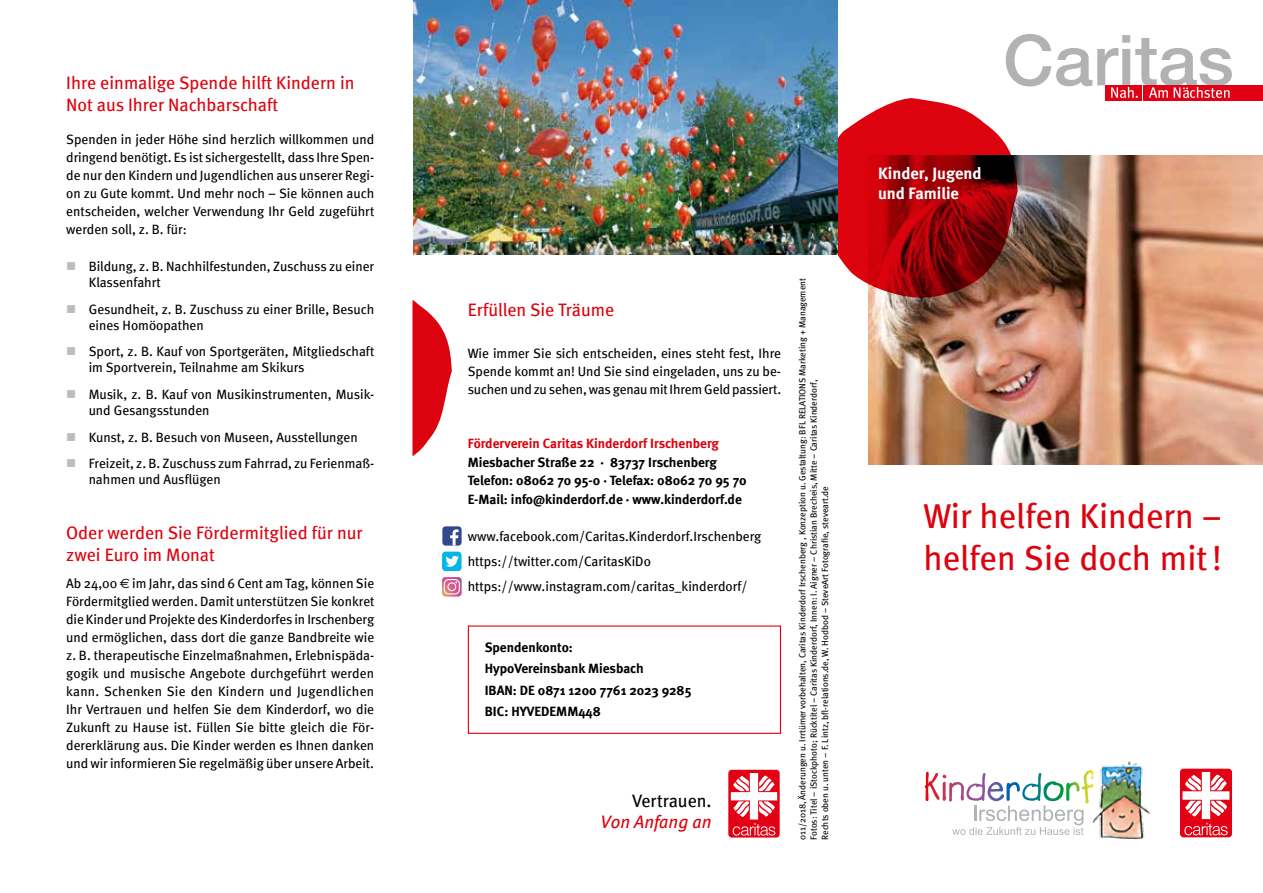
<style>
.page{position:relative;width:1263px;height:893px;background:#fff}
.page>*{position:absolute;margin:0;border:0;box-sizing:border-box;transform-origin:0 0}
.t1{font:34.5px/41.4px "Meta";color:#dc030e}
.t2{font:italic 21.45px "Meta Plus Normal";color:#e30015}
.t3{font:21.45px "Meta Plus Normal";color:#000}
.t4{font:18px/21.6px "Meta";color:#dc030e}
.t5{font:italic 18px "Meta";color:#dc030e}
.t6{font:18px "Meta";color:#000}
.t7{font:700 16.5px/19.5px "Meta";color:#fff}
.t8{font:13.5px/18px "Meta";color:#000}
.t9{font:700 13.5px/21.5px "Meta";color:#000}
.t10{font:700 13.5px "Meta";color:#dc030e}
.t11{font:9px/11.2px "Meta";color:#000}
.s1{color:#bbbcbc}
</style>
<div class="page">
<img style="left:868px;top:155px;width:395px;height:309px">
<img style="left:413px;top:0;width:425px;height:254px">
<div style="left:468px;top:625px;width:313px;height:109px;border:1px solid #dc030e"></div>
<svg style="left:412px;top:300px;width:40px;height:156px"></svg>
<div style="left:442px;top:526px;width:20px;height:20px;background:#32488e;border-radius:3px"></div>
<svg style="left:450px;top:529px;width:8px;height:17px"></svg>
<div style="left:442px;top:552px;width:19px;height:19px;background:#00b7e9;border-radius:3px"></div>
<svg style="left:445px;top:556px;width:14px;height:11px"></svg>
<svg style="left:442px;top:577px;width:20px;height:19px"></svg>
<div style="left:1180px;top:769px;width:52px;height:68px;background:#e30015;border-radius:4px"></div>
<svg style="left:1182px;top:772px;width:47px;height:63px"></svg>
<img style="left:1093px;top:761px;width:56px;height:79px">
<svg style="left:924px;top:770px;width:169px;height:65px"></svg>
<div style="left:728px;top:770px;width:52px;height:67px;background:#e30015;border-radius:4px"></div>
<svg style="left:731px;top:773px;width:46px;height:63px"></svg>
<div style="left:1144px;top:85px;width:119px;height:16px;background:#e30015"></div>
<img style="left:816px;top:34px;width:416px;height:265px">
<h3 class="t4" style="left:66px;top:72px;width:290px">Ihre einmalige Spende hilft Kindern in<br>Not aus Ihrer Nachbarschaft</h3>
<p class="t8" style="left:66px;top:130px;width:310px;text-align:justify">Spenden in jeder Höhe sind herzlich willkommen und dringend benötigt. Es ist sichergestellt, dass Ihre Spen&shy;de nur den Kindern und Jugendlichen aus unserer Regi&shy;on zu Gute kommt. Und mehr noch – Sie können auch entscheiden, welcher Verwendung Ihr Geld zugeführt werden soll, z. B. für:</p>
<p class="t8" style="left:89px;top:258px;width:287px;line-height:16.2px;text-indent:-23px"><span class="s1">■</span> Bildung, z. B. Nachhilfestunden, Zuschuss zu einer<br>Klassenfahrt</p>
<p class="t8" style="left:89px;top:301px;width:287px;line-height:16.2px;text-indent:-23px"><span class="s1">■</span> Gesundheit, z. B. Zuschuss zu einer Brille, Besuch eines Homöopathen</p>
<p class="t8" style="left:89px;top:343px;width:287px;line-height:16.2px;text-indent:-23px"><span class="s1">■</span> Sport, z. B. Kauf von Sportgeräten, Mitgliedschaft im Sportverein, Teilnahme am Skikurs</p>
<p class="t8" style="left:89px;top:386px;width:287px;line-height:16.2px;text-indent:-23px"><span class="s1">■</span> Musik, z. B. Kauf von Musikinstrumenten, Musik&shy;und Gesangsstunden</p>
<p class="t8" style="left:66px;top:428px;width:293px"><span class="s1">■</span> Kunst, z. B. Besuch von Museen, Ausstellungen</p>
<p class="t8" style="left:89px;top:455px;width:287px;line-height:16.2px;text-indent:-23px"><span class="s1">■</span> Freizeit, z. B. Zuschuss zum Fahrrad, zu Ferienmaß&shy;nahmen und Ausflügen</p>
<h3 class="t4" style="left:66px;top:522px;width:298px">Oder werden Sie Fördermitglied für nur zwei Euro im Monat</h3>
<p class="t8" style="left:66px;top:574px;width:310px;text-align:justify">Ab 24,00 im Jahr, das sind 6 Cent am Tag, können Sie Fördermitglied werden. Damit unterstützen Sie konkret die Kinder und Projekte des Kinderdorfes in Irschenberg und ermöglichen, dass dort die ganze Bandbreite wie z. B. therapeutische Einzelmaßnahmen, Erlebnispäda&shy;gogik und musische Angebote durchgeführt werden kann. Schenken Sie den Kindern und Jugendlichen Ihr Vertrauen und helfen Sie dem Kinderdorf, wo die Zukunft zu Hause ist. Füllen Sie bitte gleich die För&shy;dererklärung aus. Die Kinder werden es Ihnen danken und wir informieren Sie regelmäßig über unsere Arbeit.</p>
<h3 class="t4" style="left:468px;top:299px;width:148px">Erfüllen Sie Träume</h3>
<p class="t8" style="left:468px;top:345px;width:315px;text-align:justify">Wie immer Sie sich entscheiden, eines steht fest, Ihre Spende kommt an! Und Sie sind eingeladen, uns zu be&shy;suchen und zu sehen, was genau mit Ihrem Geld passiert.</p>
<p class="t10" style="left:468px;top:436px;width:253px">Förderverein Caritas Kinderdorf Irschenberg</p>
<p class="t9" style="left:468px;top:453px;width:280px;line-height:18.3px">Miesbacher Straße 22 · 83737 Irschenberg<br>Telefon: 08062 70 95-0 · Telefax: 08062 70 95 70<br>E-Mail: info@kinderdorf.de · www.kinderdorf.de</p>
<p class="t8" style="left:468px;top:524px;width:295px;line-height:24.8px">www.facebook.com/Caritas.Kinderdorf.Irschenberg https://twitter.com/CaritasKiDo https://www.instagram.com/caritas_kinderdorf/</p>
<p class="t9" style="left:485px;top:636px;width:208px">Spendenkonto:<br>HypoVereinsbank Miesbach<br>IBAN: DE 0871 1200 7761 2023 9285<br>BIC: HYVEDEMM448</p>
<h3 class="t6" style="left:632px;top:790px;width:81px">Vertrauen.</h3>
<h3 class="t5" style="left:600px;top:812px;width:113px">Von Anfang an</h3>
<h2 class="t3" style="left:616px;top:790px;width:96px">Vertrauen.</h2>
<h2 class="t2" style="left:577px;top:815px;width:133px">Von Anfang an</h2>
<p class="t11" style="left:797px;top:840px;width:563px;rotate:-90deg">011/2018, Änderungen u. Irrtümer vorbehalten, Caritas Kinderdorf Irschenberg , Konzeption u. Gestaltung: BFL RELATIONS Marketing + Management<br>Fotos: Titel – iStockphoto; Rücktitel – Caritas Kinderdorf, Innen: I. Aigner – Christian Brecheis, Mitte – Caritas Kinderdorf,<br>Rechts oben u. unten – F. Lintz, bfl-relations.de, W. Hodbod – SteveArt Fotografie, steveart.de</p>
<p class="t7" style="left:878px;top:163px;width:105px">Kinder, Jugend und Familie</p>
<h1 class="t1" style="left:923px;top:495px;width:300px">Wir helfen Kindern – helfen Sie doch mit !</h1>
</div>
